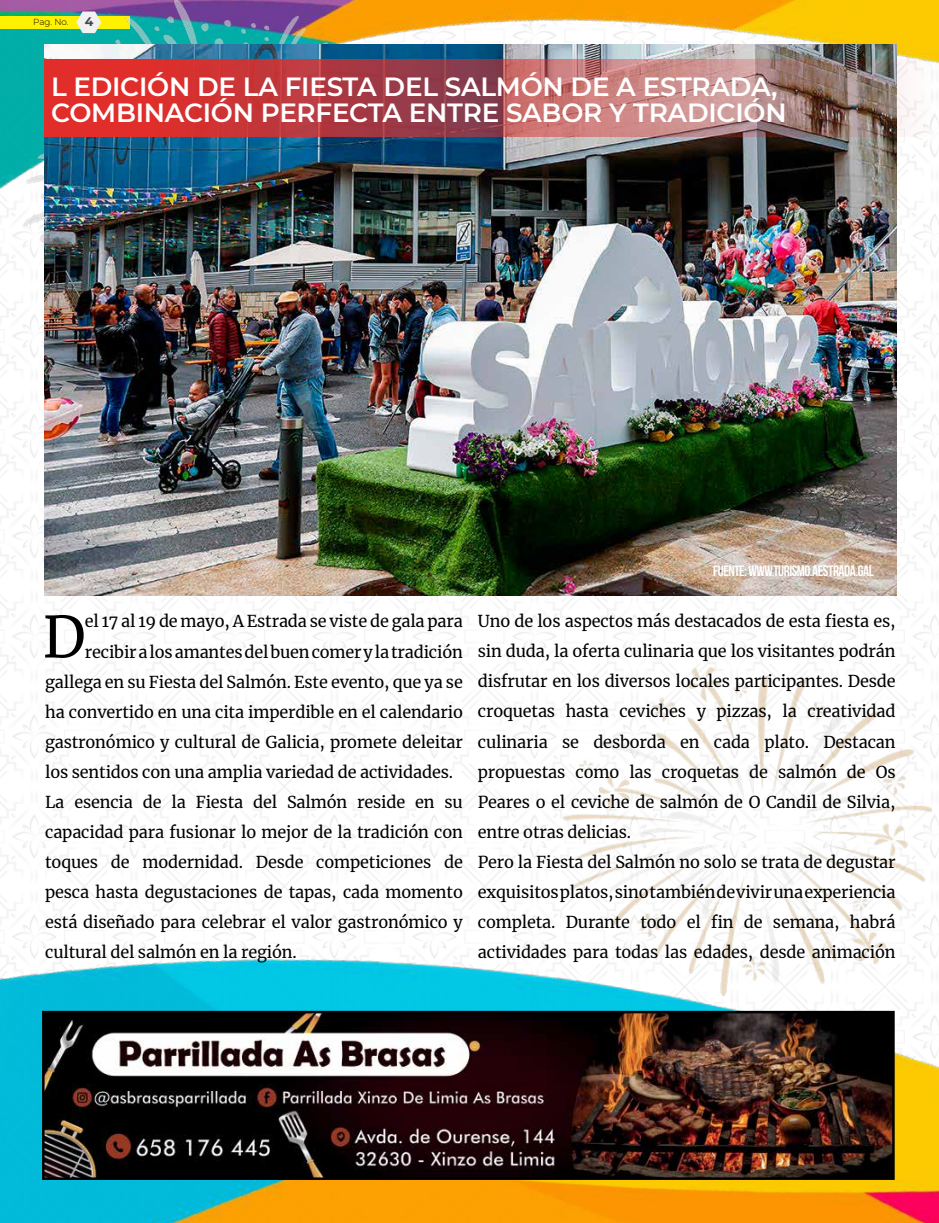
<style>
.page{position:relative;width:939px;height:1223px;background:#fff}
.page>*{position:absolute;margin:0;border:0;box-sizing:border-box;transform-origin:0 0}
.t1{font:56.62px "Merriweather";color:#000}
.t2{font:600 26.25px/26.2px "Montserrat";letter-spacing:-.01em;color:#fff}
.t3{font:16.25px/30px "Merriweather";letter-spacing:-.01em;color:#000}
.t4{font:700 15px "Bebas Neue";letter-spacing:-.03em;color:#fff}
.t5{font:700 12.5px "Montserrat";color:#44484d}
.t6{font:300 8.75px "Montserrat";color:#000}
</style>
<div class="page">
<img style="left:0;top:221px;width:938px;height:490px">
<img style="left:0;top:0;width:939px;height:221px">
<div style="left:0;top:16px;width:130px;height:12px;background:#fff200"></div>
<img style="left:0;top:711px;width:939px;height:511px">
<img style="left:25px;top:0;width:361px;height:348px">
<img style="left:563px;top:667px;width:369px;height:328px">
<img style="left:44px;top:44px;width:852px;height:551px">
<img style="left:44px;top:59px;width:895px;height:77px">
<img style="left:45px;top:1013px;width:847px;height:163px">
<div style="left:42px;top:1010px;width:853px;height:169px;border:2px solid #000"></div>
<p class="t6" style="left:33px;top:16px;width:37px">Pag. No.</p>
<p class="t5" style="left:85px;top:12px;width:10px">4</p>
<h2 class="t2" style="left:51px;top:72px;width:737px">L EDICIÓN DE LA FIESTA DEL SALMÓN DE A ESTRADA,<br>COMBINACIÓN PERFECTA ENTRE SABOR Y TRADICIÓN</h2>
<h1 class="t1" style="left:43px;top:597px;width:44px">D</h1>
<p class="t3" style="left:85px;top:606px;width:380px">el 17 al 19 de mayo, A Estrada se viste de gala para</p>
<p class="t3" style="left:85px;top:636px;width:379px">recibir a los amantes del buen comer y la tradición</p>
<p class="t3" style="left:45px;top:666px;width:419px">gallega en su Fiesta del Salmón. Este evento, que ya se</p>
<p class="t3" style="left:45px;top:696px;width:419px">ha convertido en una cita imperdible en el calendario</p>
<p class="t3" style="left:45px;top:726px;width:419px">gastronómico y cultural de Galicia, promete deleitar</p>
<p class="t3" style="left:45px;top:756px;width:409px">los sentidos con una amplia variedad de actividades.</p>
<p class="t3" style="left:45px;top:786px;width:419px">La esencia de la Fiesta del Salmón reside en su</p>
<p class="t3" style="left:45px;top:816px;width:419px">capacidad para fusionar lo mejor de la tradición con</p>
<p class="t3" style="left:45px;top:846px;width:419px">toques de modernidad. Desde competiciones de</p>
<p class="t3" style="left:45px;top:876px;width:419px">pesca hasta degustaciones de tapas, cada momento</p>
<p class="t3" style="left:45px;top:906px;width:419px">está diseñado para celebrar el valor gastronómico y</p>
<p class="t3" style="left:45px;top:936px;width:253px">cultural del salmón en la región.</p>
<p class="t4" style="left:713px;top:562px;width:162px">FUENTE: WWW.TURISMO.AESTRADA.GAL</p>
<p class="t3" style="left:478px;top:606px;width:419px">Uno de los aspectos más destacados de esta fiesta es, sin duda, la oferta culinaria que los visitantes podrán disfrutar en los diversos locales participantes. Desde croquetas hasta ceviches y pizzas, la creatividad culinaria se desborda en cada plato. Destacan propuestas como las croquetas de salmón de Os Peares o el ceviche de salmón de O Candil de Silvia, entre otras delicias.<br>Pero la Fiesta del Salmón no solo se trata de degustar exquisitos platos, sino también de vivir una experiencia completa. Durante todo el fin de semana, habrá actividades para todas las edades, desde animación</p>
</div>
